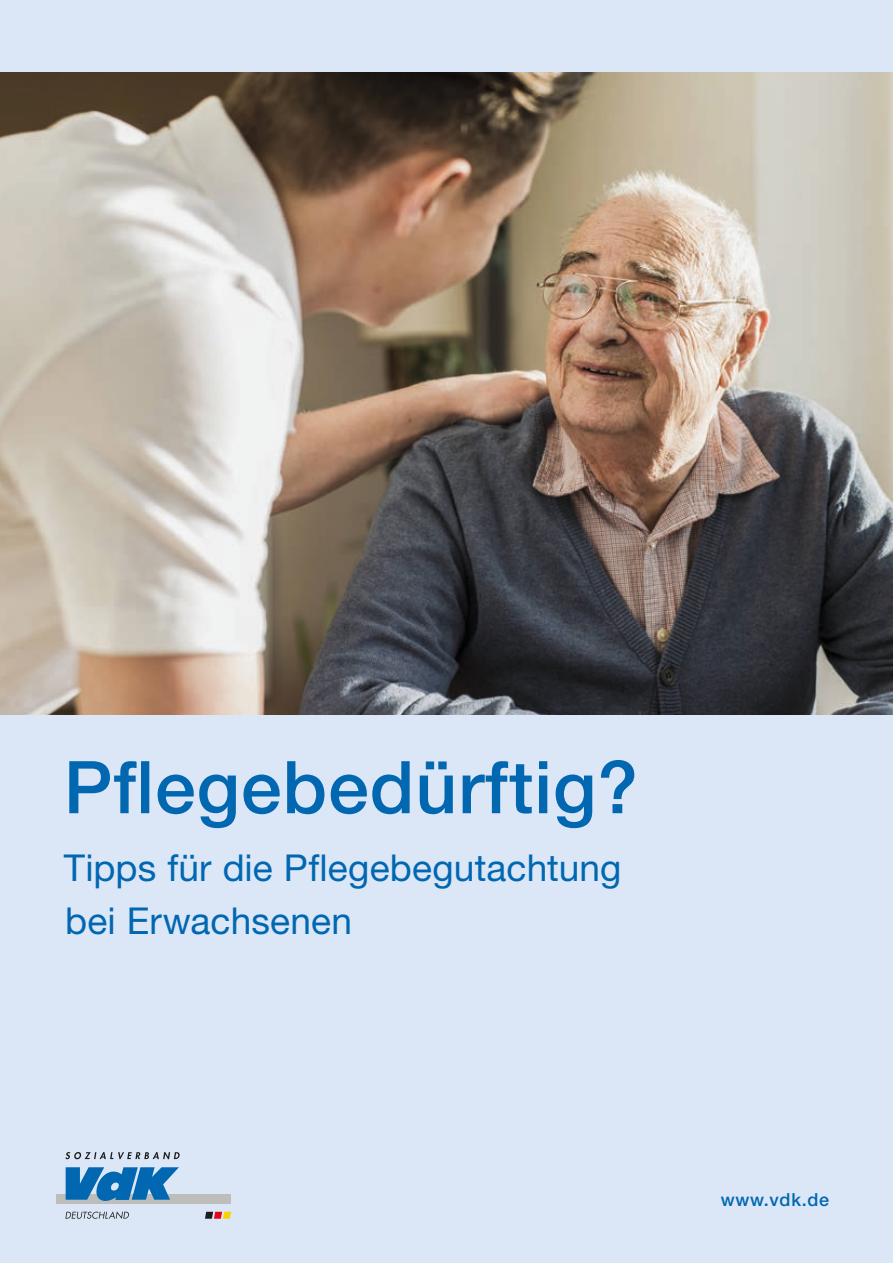
<style>
.page{position:relative;width:893px;height:1263px;background:#dbe7f7}
.page>*{position:absolute;margin:0;border:0;box-sizing:border-box;transform-origin:0 0}
.t1{font:500 72.9px "Helvetica Neue LT Pro";letter-spacing:.015em;color:#0167b1}
.t2{font:37.05px/52.9px "Helvetica Neue LT Pro";letter-spacing:.005em;color:#0167b1}
.t3{font:500 18px "Helvetica Neue LT Pro";letter-spacing:.04em;color:#0167b1}
</style>
<div class="page">
<img style="left:0;top:72px;width:893px;height:642px">
<div style="left:56px;top:1194px;width:175px;height:10px;background:#bdbdbc"></div>
<svg style="left:65px;top:1152px;width:115px;height:7px"></svg>
<svg style="left:205px;top:1212px;width:26px;height:7px"></svg>
<svg style="left:66px;top:1167px;width:113px;height:34px"></svg>
<svg style="left:65px;top:1211px;width:64px;height:8px"></svg>
<h1 class="t1" style="left:64px;top:744px;width:576px">Pflegebedürftig?</h1>
<p class="t2" style="left:64px;top:841px;width:559px">Tipps für die Pflegebegutachtung bei Erwachsenen</p>
<p class="t3" style="left:721px;top:1189px;width:110px">www.vdk.de</p>
</div>
